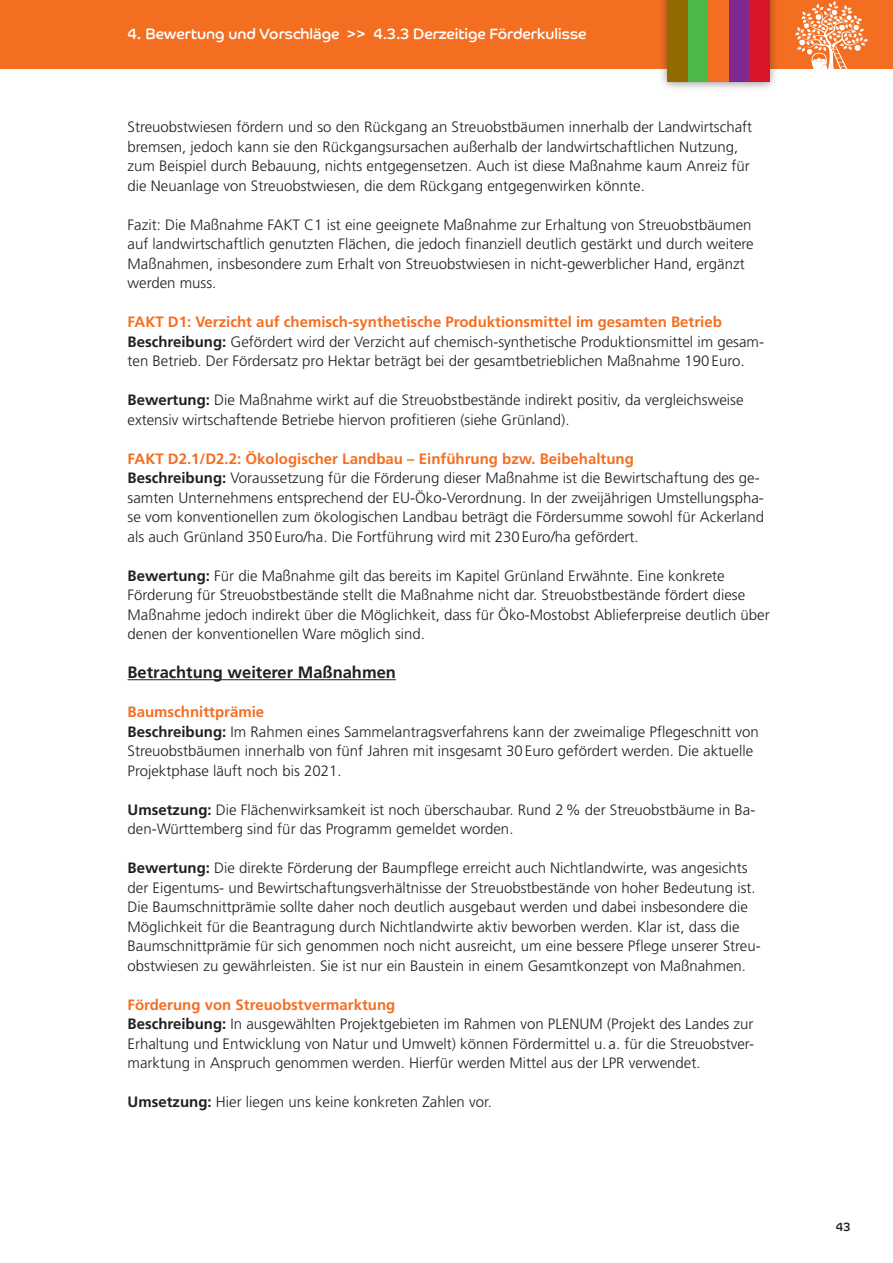
<style>
.page{position:relative;width:893px;height:1263px;background:#fff}
.page>*{position:absolute;margin:0;border:0;box-sizing:border-box;transform-origin:0 0}
.t1{font:700 16.5px "Frutiger LT Pro";color:#231f20}
.Fließtext{font:300 15px/19.5px "Frutiger LT Pro";color:#231f20}
.t2{font:700 15px "Frutiger LT Pro";color:#f36e21}
.t3{font:15px "Co Headline";color:#fff}
.t4{font:12px "Co Headline";color:#231f20}
.s1{font-weight:700}
</style>
<div class="page">
<div style="left:0;top:0;width:893px;height:69px;background:#f36e21"></div>
<div style="left:659px;top:0;width:120px;height:91px;background:#231f20;opacity:.5"></div>
<div style="left:722px;top:0;width:32px;height:82px;background:#802990"></div>
<div style="left:678px;top:0;width:40px;height:82px;background:#4cb848"></div>
<div style="left:749px;top:0;width:21px;height:82px;background:#d71729"></div>
<div style="left:708px;top:0;width:21px;height:82px;background:#f36e21"></div>
<div style="left:668px;top:0;width:20px;height:82px;background:#916b00"></div>
<svg style="left:795px;top:1px;width:73px;height:68px"></svg>
<hr style="left:128px;top:679px;width:268px;height:1px;background:#231f20">
<p class="t3" style="left:128px;top:25px;width:460px">4. Bewertung und Vorschläge &gt;&gt; 4.3.3 Derzeitige Förderkulisse</p>
<p class="t3" style="left:228px;top:25px;width:560px">der landwirtschaftlichen Förderung und Vorschläge für ihre Weiterentwicklung</p>
<p class="Fließtext" style="left:128px;top:117px;width:626px">Streuobstwiesen fördern und so den Rückgang an Streuobstbäumen innerhalb der Landwirtschaft bremsen, jedoch kann sie den Rückgangsursachen außerhalb der landwirtschaftlichen Nutzung, zum Beispiel durch Bebauung, nichts entgegensetzen. Auch ist diese Maßnahme kaum Anreiz für die Neuanlage von Streuobstwiesen, die dem Rückgang entgegenwirken könnte.</p>
<p class="Fließtext" style="left:128px;top:215px;width:628px">Fazit: Die Maßnahme FAKT C1 ist eine geeignete Maßnahme zur Erhaltung von Streuobstbäumen auf landwirtschaftlich genutzten Flächen, die jedoch finanziell deutlich gestärkt und durch weitere Maßnahmen, insbesondere zum Erhalt von Streuobstwiesen in nicht-gewerblicher Hand, ergänzt werden muss.</p>
<h5 class="t2" style="left:128px;top:313px;width:596px">FAKT D1: Verzicht auf chemisch-synthetische Produktionsmittel im gesamten Betrieb</h5>
<p class="Fließtext" style="left:128px;top:332px;width:638px"><span class="s1">Beschreibung:</span> Gefördert wird der Verzicht auf chemisch-synthetische Produktionsmittel im gesam&shy;ten Betrieb. Der Fördersatz pro Hektar beträgt bei der gesamtbetrieblichen Maßnahme 190Euro.</p>
<p class="Fließtext" style="left:128px;top:390px;width:617px"><span class="s1">Bewertung:</span> Die Maßnahme wirkt auf die Streuobstbestände indirekt positiv, da vergleichsweise extensiv wirtschaftende Betriebe hiervon profitieren (siehe Grünland).</p>
<h5 class="t2" style="left:128px;top:449px;width:508px">FAKT D2.1/D2.2: Ökologischer Landbau – Einführung bzw. Beibehaltung</h5>
<p class="Fließtext" style="left:128px;top:468px;width:638px"><span class="s1">Beschreibung:</span> Voraussetzung für die Förderung dieser Maßnahme ist die Bewirtschaftung des ge&shy;samten Unternehmens entsprechend der EU-Öko-Verordnung. In der zweijährigen Umstellungspha&shy;se vom konventionellen zum ökologischen Landbau beträgt die Fördersumme sowohl für Ackerland als auch Grünland 350Euro/ha. Die Fortführung wird mit 230Euro/ha gefördert.</p>
<p class="Fließtext" style="left:128px;top:566px;width:644px"><span class="s1">Bewertung:</span> Für die Maßnahme gilt das bereits im Kapitel Grünland Erwähnte. Eine konkrete Förderung für Streuobstbestände stellt die Maßnahme nicht dar. Streuobstbestände fördert diese Maßnahme jedoch indirekt über die Möglichkeit, dass für Öko-Mostobst Ablieferpreise deutlich über denen der konventionellen Ware möglich sind.</p>
<h4 class="t1" style="left:128px;top:662px;width:270px">Betrachtung weiterer Maßnahmen</h4>
<h5 class="t2" style="left:128px;top:703px;width:138px">Baumschnittprämie</h5>
<p class="Fließtext" style="left:128px;top:722px;width:633px"><span class="s1">Beschreibung:</span> Im Rahmen eines Sammelantragsverfahrens kann der zweimalige Pflegeschnitt von<br>Streuobstbäumen innerhalb von fünf Jahren mit insgesamt 30Euro gefördert werden. Die aktuelle<br>Projektphase läuft noch bis 2021.</p>
<p class="Fließtext" style="left:128px;top:800px;width:629px"><span class="s1">Umsetzung:</span> Die Flächenwirksamkeit ist noch überschaubar. Rund 2% der Streuobstbäume in Ba&shy;den-Württemberg sind für das Programm gemeldet worden.</p>
<p class="Fließtext" style="left:128px;top:858px;width:635px"><span class="s1">Bewertung:</span> Die direkte Förderung der Baumpflege erreicht auch Nichtlandwirte, was angesichts der Eigentums- und Bewirtschaftungsverhältnisse der Streuobstbestände von hoher Bedeutung ist.<br>Die Baumschnittprämie sollte daher noch deutlich ausgebaut werden und dabei insbesondere die Möglichkeit für die Beantragung durch Nichtlandwirte aktiv beworben werden. Klar ist, dass die Baumschnittprämie für sich genommen noch nicht ausreicht, um eine bessere Pflege unserer Streu&shy;obstwiesen zu gewährleisten. Sie ist nur ein Baustein in einem Gesamtkonzept von Maßnahmen.</p>
<h5 class="t2" style="left:128px;top:995px;width:269px">Förderung von Streuobstvermarktung</h5>
<p class="Fließtext" style="left:128px;top:1014px;width:628px;text-align:justify"><span class="s1">Beschreibung:</span> In ausgewählten Projektgebieten im Rahmen von PLENUM (Projekt des Landes zur Erhaltung und Entwicklung von Natur und Umwelt) können Fördermittel u. a. für die Streuobstver&shy;marktung in Anspruch genommen werden. Hierfür werden Mittel aus der LPR verwendet.</p>
<p class="Fließtext" style="left:128px;top:1092px;width:366px"><span class="s1">Umsetzung:</span> Hier liegen uns keine konkreten Zahlen vor.</p>
<p class="t4" style="left:836px;top:1220px;width:16px">43</p>
</div>
